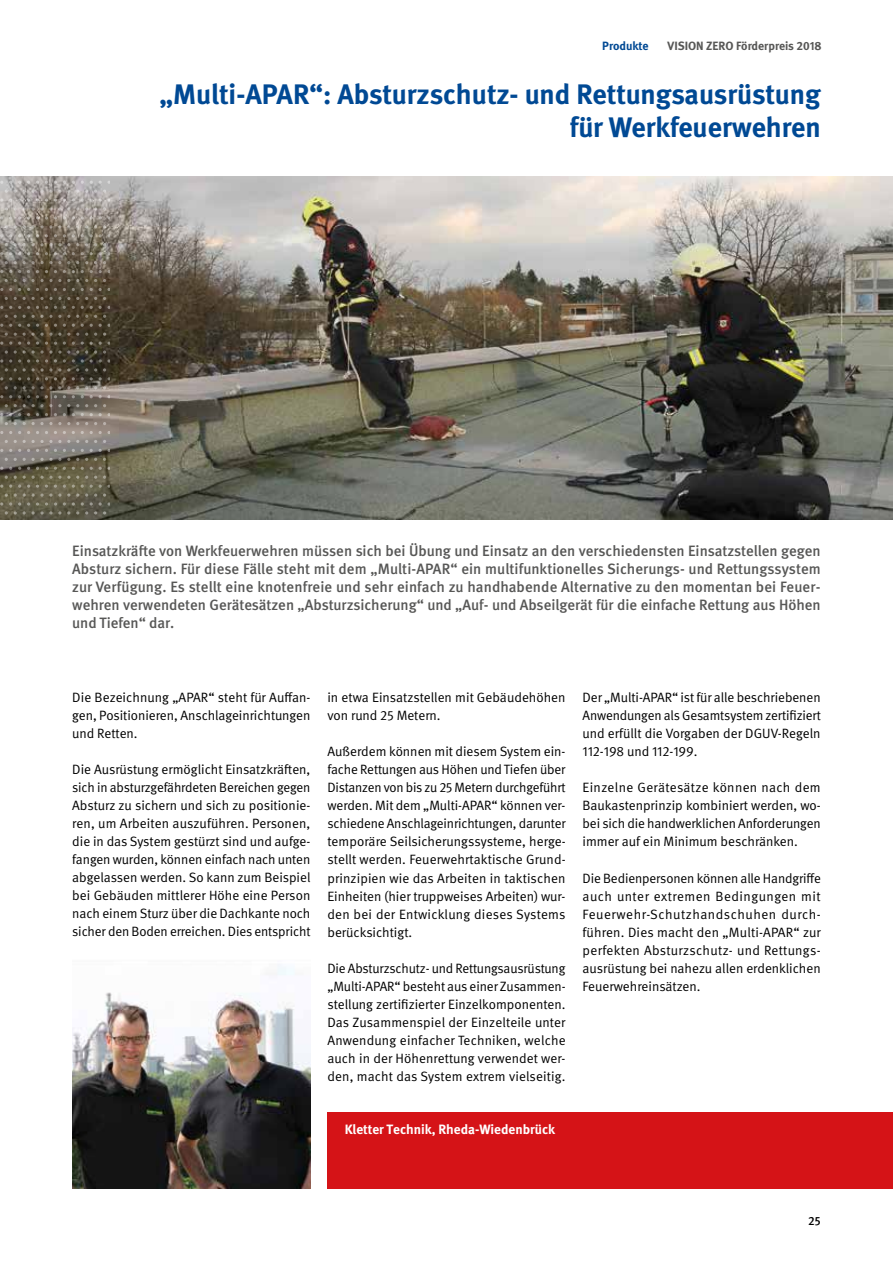
<style>
.page{position:relative;width:893px;height:1263px;background:#fff}
.page>*{position:absolute;margin:0;border:0;box-sizing:border-box;transform-origin:0 0}
.t1{font:700 28.2px/33px "DGUV Meta";letter-spacing:-.005em;color:#004994;text-align:right}
.t2{font:500 15px/18px "DGUV Meta";color:#575756;text-align:justify}
.t3{font:13.5px/18px "DGUV Meta";color:#000;text-align:justify}
.t4{font:700 13.5px "DGUV Meta";color:#fff}
.t5{font:700 12px "DGUV Meta";color:#575756}
.t6{font:700 12px "DGUV Meta";color:#004994}
.t7{font:500 12px "DGUV Meta";color:#000}
</style>
<div class="page">
<img style="left:0;top:176px;width:893px;height:344px">
<img style="left:72px;top:964px;width:238px;height:225px">
<svg style="left:99px;top:181px;width:10px;height:3px"></svg>
<svg style="left:99px;top:234px;width:10px;height:3px"></svg>
<svg style="left:99px;top:252px;width:10px;height:3px"></svg>
<svg style="left:99px;top:270px;width:10px;height:3px"></svg>
<svg style="left:99px;top:288px;width:10px;height:3px"></svg>
<svg style="left:99px;top:306px;width:10px;height:3px"></svg>
<svg style="left:99px;top:324px;width:10px;height:3px"></svg>
<svg style="left:99px;top:377px;width:10px;height:3px"></svg>
<svg style="left:99px;top:395px;width:10px;height:3px"></svg>
<svg style="left:99px;top:413px;width:10px;height:3px"></svg>
<svg style="left:99px;top:431px;width:10px;height:3px"></svg>
<svg style="left:99px;top:449px;width:10px;height:3px"></svg>
<svg style="left:99px;top:467px;width:10px;height:3px"></svg>
<svg style="left:0;top:190px;width:21px;height:38px"></svg>
<svg style="left:23px;top:190px;width:56px;height:38px;background:#9a9189"></svg>
<svg style="left:81px;top:190px;width:21px;height:38px"></svg>
<svg style="left:103px;top:190px;width:6px;height:38px"></svg>
<svg style="left:23px;top:243px;width:30px;height:3px"></svg>
<svg style="left:58px;top:243px;width:12px;height:3px"></svg>
<svg style="left:23px;top:261px;width:30px;height:3px"></svg>
<svg style="left:58px;top:261px;width:12px;height:3px"></svg>
<svg style="left:23px;top:279px;width:30px;height:3px"></svg>
<svg style="left:58px;top:279px;width:12px;height:3px"></svg>
<svg style="left:23px;top:297px;width:30px;height:3px"></svg>
<svg style="left:58px;top:297px;width:12px;height:3px"></svg>
<svg style="left:23px;top:315px;width:30px;height:3px"></svg>
<svg style="left:58px;top:315px;width:12px;height:3px"></svg>
<svg style="left:0;top:333px;width:21px;height:38px"></svg>
<svg style="left:23px;top:333px;width:56px;height:38px;background:#4a4130"></svg>
<svg style="left:81px;top:333px;width:21px;height:38px"></svg>
<svg style="left:103px;top:333px;width:6px;height:38px"></svg>
<svg style="left:23px;top:386px;width:30px;height:3px"></svg>
<svg style="left:58px;top:386px;width:12px;height:3px"></svg>
<svg style="left:23px;top:404px;width:30px;height:3px"></svg>
<svg style="left:58px;top:404px;width:12px;height:3px"></svg>
<svg style="left:23px;top:422px;width:30px;height:3px"></svg>
<svg style="left:58px;top:422px;width:12px;height:3px"></svg>
<svg style="left:23px;top:440px;width:30px;height:3px"></svg>
<svg style="left:58px;top:440px;width:12px;height:3px"></svg>
<svg style="left:23px;top:458px;width:30px;height:3px"></svg>
<svg style="left:58px;top:458px;width:12px;height:3px"></svg>
<svg style="left:0;top:476px;width:21px;height:38px"></svg>
<svg style="left:23px;top:476px;width:56px;height:38px;background:#6b6751"></svg>
<svg style="left:81px;top:476px;width:21px;height:38px"></svg>
<svg style="left:103px;top:476px;width:6px;height:38px"></svg>
<div style="left:327px;top:1112px;width:566px;height:77px;background:#d51317"></div>
<p class="t6" style="left:602px;top:39px;width:48px">Produkte</p>
<p class="t5" style="left:668px;top:39px;width:156px">VISION ZERO Förderpreis 2018</p>
<h1 class="t1" style="left:160px;top:79px;width:663px">„Multi-APAR“: Absturzschutz- und Rettungsausrüstung für Werkfeuerwehren</h1>
<p class="t2" style="left:72px;top:542px;width:750px">Einsatzkräfte von Werkfeuerwehren müssen sich bei Übung und Einsatz an den verschiedensten Einsatzstellen gegen Absturz sichern. Für diese Fälle steht mit dem „Multi-APAR“ ein multifunktionelles Sicherungs- und Rettungssystem zur Verfügung. Es stellt eine knotenfreie und sehr einfach zu handhabende Alternative zu den momentan bei Feuer&shy;wehren verwendeten Gerätesätzen „Absturzsicherung“ und „Auf- und Abseilgerät für die einfache Rettung aus Höhen und Tiefen“ dar.</p>
<p class="t3" style="left:72px;top:688px;width:240px">Die Bezeichnung „APAR“ steht für Auffan&shy;gen, Positionieren, Anschlageinrichtungen und Retten.</p>
<p class="t3" style="left:72px;top:760px;width:240px">Die Ausrüstung ermöglicht Einsatzkräften, sich in absturzgefährdeten Bereichen gegen Absturz zu sichern und sich zu positionie&shy;ren, um Arbeiten auszuführen. Personen, die in das System gestürzt sind und aufge&shy;fangen wurden, können einfach nach unten abgelassen werden. So kann zum Beispiel bei Gebäuden mittlerer Höhe eine Person nach einem Sturz über die Dachkante noch sicher den Boden erreichen. Dies entspricht</p>
<p class="t3" style="left:327px;top:688px;width:240px">in etwa Einsatzstellen mit Gebäudehöhen von rund 25 Metern.</p>
<p class="t3" style="left:327px;top:743px;width:240px">Außerdem können mit diesem System ein&shy;fache Rettungen aus Höhen und Tiefen über Distanzen von bis zu 25 Metern durchgeführt werden. Mit dem „Multi-APAR“ können ver&shy;schiedene Anschlageinrichtungen, darunter temporäre Seilsicherungssysteme, herge&shy;stellt werden. Feuerwehrtaktische Grund&shy;prinzipien wie das Arbeiten in taktischen Einheiten (hier truppweises Arbeiten) wur&shy;den bei der Entwicklung dieses Systems berücksichtigt.</p>
<p class="t3" style="left:327px;top:959px;width:240px">Die Absturzschutz- und Rettungsausrüstung „Multi-APAR“ besteht aus einer Zusammen&shy;stellung zertifizierter Einzelkomponenten.<br>Das Zusammenspiel der Einzelteile unter Anwendung einfacher Techniken, welche auch in der Höhenrettung verwendet wer&shy;den, macht das System extrem vielseitig.</p>
<p class="t4" style="left:345px;top:1121px;width:212px">Kletter Technik, Rheda-Wiedenbrück</p>
<p class="t3" style="left:583px;top:688px;width:240px">Der „Multi-APAR“ ist für alle beschriebenen Anwendungen als Gesamtsystem zertifiziert und erfüllt die Vorgaben der DGUV-Regeln 112-198 und 112-199.</p>
<p class="t3" style="left:583px;top:779px;width:240px">Einzelne Gerätesätze können nach dem Baukastenprinzip kombiniert werden, wo&shy;bei sich die handwerklichen Anforderungen immer auf ein Minimum beschränken.</p>
<p class="t3" style="left:583px;top:869px;width:240px">Die Bedienpersonen können alle Handgriffe auch unter extremen Bedingungen mit Feuerwehr-Schutzhandschuhen durch&shy;führen. Dies macht den „Multi-APAR“ zur perfekten Absturzschutz- und Rettungs&shy;ausrüstung bei nahezu allen erdenklichen Feuerwehreinsätzen.</p>
<p class="t7" style="left:808px;top:1213px;width:14px">25</p>
</div>
